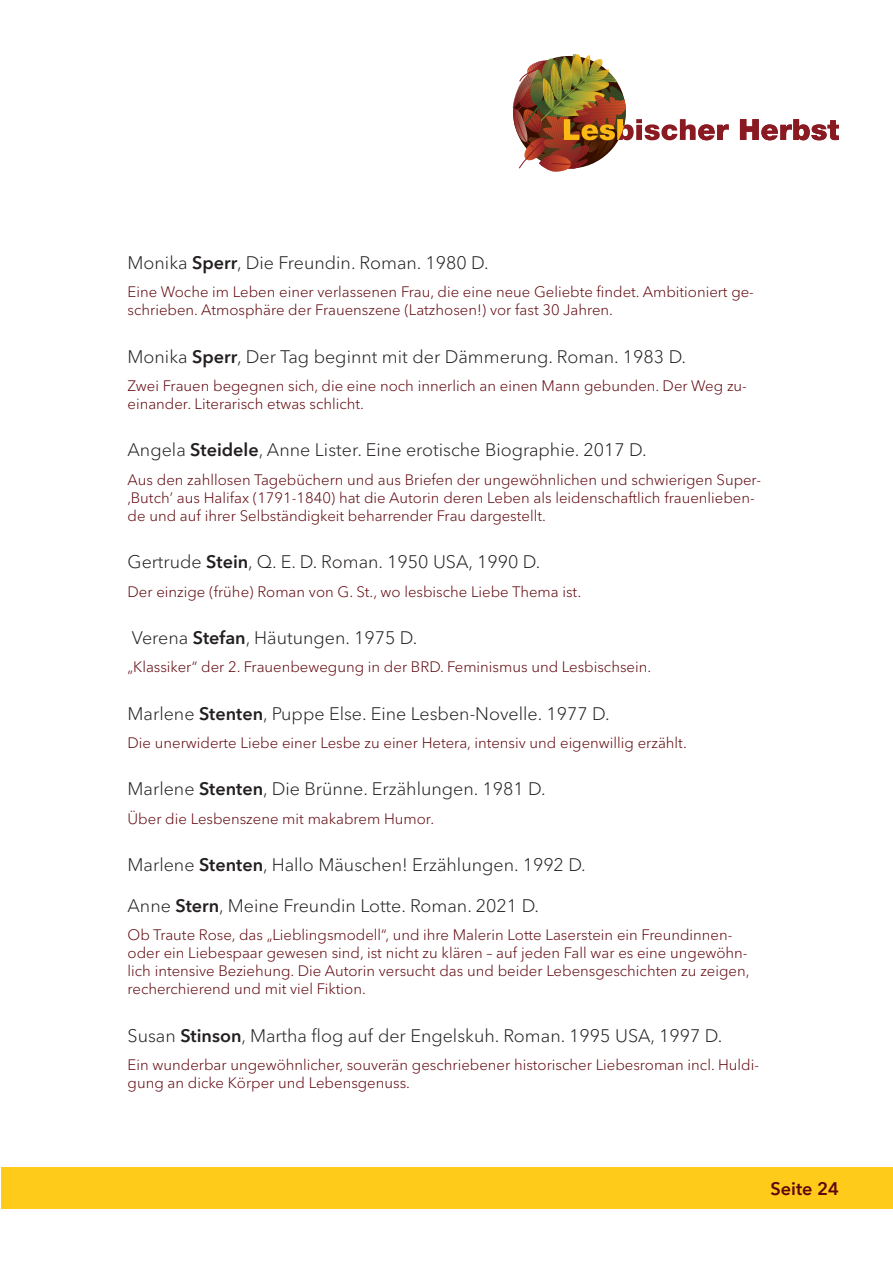
<style>
.page{position:relative;width:893px;height:1263px;background:#fff}
.page>*{position:absolute;margin:0;border:0;box-sizing:border-box;transform-origin:0 0}
.Autorin{font:300 18px "Avenir Next LT Pro";color:#231f20}
.t1{font:600 18px "Avenir Next LT Pro";color:#5f050b}
.Inhalt{font:300 15px/18px "Avenir Next LT Pro";color:#5f050b}
.s1{font-weight:600}
</style>
<div class="page">
<svg style="left:740px;top:119px;width:99px;height:21px"></svg>
<svg style="left:513px;top:54px;width:216px;height:118px"></svg>
<div style="left:1px;top:1167px;width:891px;height:41px;background:#fecb1b"></div>
<p class="Autorin" style="left:128px;top:252px;width:363px">Monika <span class="s1">Sperr</span>, Die Freundin. Roman. 1980 D.</p>
<p class="Inhalt" style="left:128px;top:283px;width:628px">Eine Woche im Leben einer verlassenen Frau, die eine neue Geliebte findet. Ambitioniert ge&shy;schrieben. Atmosphäre der Frauenszene (Latzhosen!) vor fast 30 Jahren.</p>
<p class="Autorin" style="left:128px;top:345px;width:560px">Monika <span class="s1">Sperr</span>, Der Tag beginnt mit der Dämmerung. Roman. 1983 D.</p>
<p class="Inhalt" style="left:128px;top:377px;width:621px">Zwei Frauen begegnen sich, die eine noch innerlich an einen Mann gebunden. Der Weg zu&shy;einander. Literarisch etwas schlicht.</p>
<p class="Autorin" style="left:128px;top:439px;width:521px">Angela <span class="s1">Steidele</span>, Anne Lister. Eine erotische Biographie. 2017 D.</p>
<p class="Inhalt" style="left:128px;top:471px;width:635px">Aus den zahllosen Tagebüchern und aus Briefen der ungewöhnlichen und schwierigen Super-‚Butch’ aus Halifax (1791-1840) hat die Autorin deren Leben als leidenschaftlich frauenlieben&shy;de und auf ihrer Selbständigkeit beharrender Frau dargestellt.</p>
<p class="Autorin" style="left:128px;top:551px;width:414px">Gertrude <span class="s1">Stein</span>, Q. E. D. Roman. 1950 USA, 1990 D.</p>
<p class="Inhalt" style="left:128px;top:582px;width:455px">Der einzige (frühe) Roman von G. St., wo lesbische Liebe Thema ist.</p>
<p class="Autorin" style="left:132px;top:627px;width:287px">Verena <span class="s1">Stefan</span>, Häutungen. 1975 D.</p>
<p class="Inhalt" style="left:128px;top:658px;width:525px">„Klassiker“ der 2. Frauenbewegung in der BRD. Feminismus und Lesbischsein.</p>
<p class="Autorin" style="left:128px;top:702px;width:483px">Marlene <span class="s1">Stenten</span>, Puppe Else. Eine Lesben-Novelle. 1977 D.</p>
<p class="Inhalt" style="left:128px;top:734px;width:561px">Die unerwiderte Liebe einer Lesbe zu einer Hetera, intensiv und eigenwillig erzählt.</p>
<p class="Autorin" style="left:128px;top:778px;width:420px">Marlene <span class="s1">Stenten</span>, Die Brünne. Erzählungen. 1981 D.</p>
<p class="Inhalt" style="left:128px;top:810px;width:308px">Über die Lesbenszene mit makabrem Humor.</p>
<p class="Autorin" style="left:128px;top:854px;width:460px">Marlene <span class="s1">Stenten</span>, Hallo Mäuschen! Erzählungen. 1992 D.</p>
<p class="Autorin" style="left:128px;top:895px;width:413px">Anne <span class="s1">Stern</span>, Meine Freundin Lotte. Roman. 2021 D.</p>
<p class="Inhalt" style="left:128px;top:926px;width:623px">Ob Traute Rose, das „Lieblingsmodell“, und ihre Malerin Lotte Laserstein ein Freundinnen&shy;oder ein Liebespaar gewesen sind, ist nicht zu klären – auf jeden Fall war es eine ungewöhn&shy;lich intensive Beziehung. Die Autorin versucht das und beider Lebensgeschichten zu zeigen, recherchierend und mit viel Fiktion.</p>
<p class="Autorin" style="left:128px;top:1024px;width:596px">Susan <span class="s1">Stinson</span>, Martha flog auf der Engelskuh. Roman. 1995 USA, 1997 D.</p>
<p class="Inhalt" style="left:128px;top:1056px;width:633px">Ein wunderbar ungewöhnlicher, souverän geschriebener historischer Liebesroman incl. Huldi&shy;gung an dicke Körper und Lebensgenuss.</p>
<p class="t1" style="left:771px;top:1177px;width:70px">Seite 24</p>
</div>
